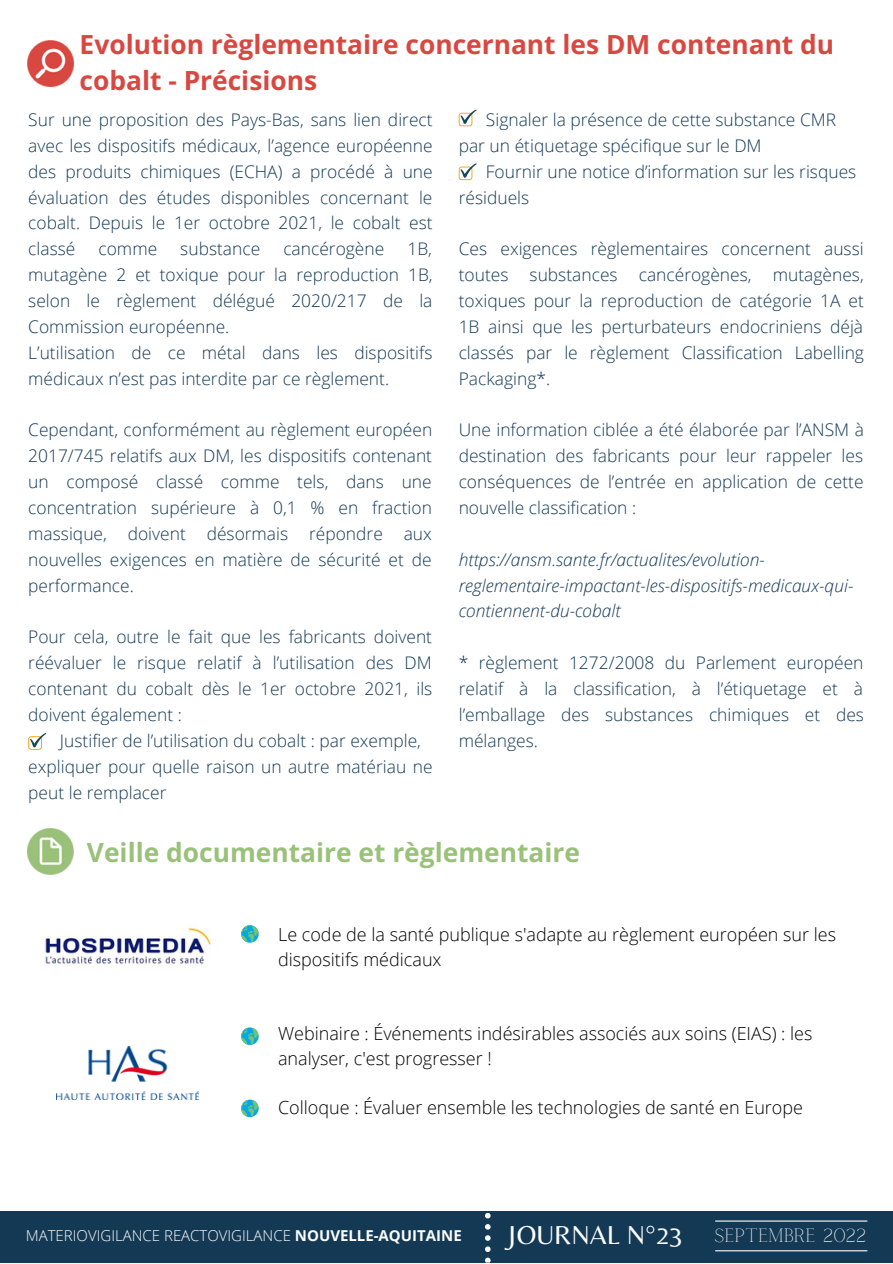
<style>
.page{position:relative;width:893px;height:1264px;background:#fff}
.page>*{position:absolute;margin:0;border:0;box-sizing:border-box;transform-origin:0 0}
.t1{font:27px "Belleza";color:#fbfcfb}
.t2{font:700 26.4px/36px "Open Sans";color:#d94741}
.t3{font:700 26.4px "Open Sans";color:#9ac17a}
.t4{font:19.05px "Calgary";letter-spacing:-.27em;color:#fbfcfb}
.t5{font:19.05px "Calgary";color:#fbfcfb}
.t6{font:300 18px/24.8px "Open Sans";color:#000}
.t7{font:300 17.4px/25.8px "Open Sans";color:#143955;text-align:justify}
.t8{font:italic 300 17.4px/25.8px "Open Sans";color:#143955}
.t9{font:300 15.75px "Open Sans";color:#fbfcfb}
.s1{font-size:15px}
.s2{font-weight:700}
.s3{font-weight:700;font-size:15px}
.s4{font-family:"Belleza";font-size:27px}
</style>
<div class="page">
<div style="left:0;top:1211px;width:892px;height:51px;background:#143955"></div>
<svg style="left:485px;top:1212px;width:6px;height:50px"></svg>
<hr style="left:715px;top:1220px;width:152px;height:1px;background:#fbfcfb">
<hr style="left:715px;top:1250px;width:152px;height:1px;background:#fbfcfb">
<img style="left:27px;top:41px;width:46px;height:46px">
<svg style="left:28px;top:733px;width:18px;height:16px"></svg>
<svg style="left:458px;top:109px;width:18px;height:17px"></svg>
<svg style="left:458px;top:163px;width:18px;height:17px"></svg>
<img style="left:27px;top:828px;width:46px;height:46px">
<img style="left:44px;top:927px;width:167px;height:39px">
<svg style="left:241px;top:925px;width:18px;height:17px"></svg>
<svg style="left:241px;top:1027px;width:18px;height:17px"></svg>
<svg style="left:241px;top:1099px;width:18px;height:18px"></svg>
<img style="left:57px;top:1046px;width:141px;height:53px">
<h2 class="t2" style="left:80px;top:26px;width:756px">Evolution règlementaire concernant les DM contenant du cobalt - Précisions</h2>
<p class="t7" style="left:458px;top:106px;width:379px;text-indent:27px">Signaler la présence de cette substance CMR par un étiquetage spécifique sur le DM</p>
<p class="t7" style="left:458px;top:158px;width:399px;text-indent:27px">Fournir une notice d’information sur les risques résiduels</p>
<p class="t7" style="left:458px;top:236px;width:407px">Ces exigences règlementaires concernent aussi toutes substances cancérogènes, mutagènes, toxiques pour la reproduction de catégorie 1A et 1B ainsi que les perturbateurs endocriniens déjà classés par le règlement Classification Labelling Packaging*.</p>
<p class="t7" style="left:458px;top:417px;width:406px">Une information ciblée a été élaborée par l’ANSM à destination des fabricants pour leur rappeler les conséquences de l’entrée en application de cette nouvelle classification :</p>
<p class="t8" style="left:458px;top:546px;width:396px">https://ansm.sante.fr/actualites/evolution&shy;reglementaire-impactant-les-dispositifs-medicaux-qui&shy;contiennent-du-cobalt</p>
<p class="t7" style="left:458px;top:649px;width:407px">* règlement 1272/2008 du Parlement européen relatif à la classification, à l’étiquetage et à l’emballage des substances chimiques et des mélanges.</p>
<p class="t7" style="left:28px;top:106px;width:406px">Sur une proposition des Pays-Bas, sans lien direct avec les dispositifs médicaux, l’agence européenne des produits chimiques (ECHA) a procédé à une évaluation des études disponibles concernant le cobalt. Depuis le 1er octobre 2021, le cobalt est classé</p>
<p class="t7" style="left:98px;top:236px;width:60px">comme</p>
<p class="t7" style="left:180px;top:236px;width:81px">substance</p>
<p class="t7" style="left:283px;top:236px;width:102px">cancérogène</p>
<p class="t7" style="left:28px;top:236px;width:406px;text-align:left;text-indent:379px">1B, mutagène 2 et toxique pour la reproduction 1B, selon le règlement délégué 2020/217 de la Commission européenne.<br>L’utilisation de ce métal dans les dispositifs médicaux n’est pas interdite par ce règlement.</p>
<p class="t7" style="left:28px;top:417px;width:405px">Cependant, conformément au règlement européen 2017/745 relatifs aux DM, les dispositifs contenant un composé classé comme tels, dans une concentration supérieure à 0,1 % en fraction massique, doivent désormais répondre aux nouvelles exigences en matière de sécurité et de performance.</p>
<p class="t7" style="left:28px;top:623px;width:405px">Pour cela, outre le fait que les fabricants doivent réévaluer le risque relatif à l’utilisation des DM contenant du cobalt dès le 1er octobre 2021, ils doivent également :</p>
<p class="t7" style="left:28px;top:727px;width:406px;text-align:left;text-indent:32px">Justifier de l’utilisation du cobalt : par exemple, expliquer pour quelle raison un autre matériau ne peut le remplacer</p>
<h2 class="t3" style="left:87px;top:833px;width:494px">Veille documentaire et règlementaire</h2>
<p class="t6" style="left:278px;top:921px;width:559px">Le code de la santé publique s'adapte au règlement européen sur les dispositifs médicaux</p>
<p class="t6" style="left:278px;top:1020px;width:535px">Webinaire : Événements indésirables associés aux soins (EIAS) : les analyser, c'est progresser !</p>
<p class="t6" style="left:278px;top:1095px;width:526px">Colloque : Évaluer ensemble les technologies de santé en Europe</p>
<p class="t9" style="left:9px;top:1224px;width:460px">M A<span class="s1">M</span>T <span class="s1">A</span>E <span class="s1">T</span>R<span class="s1">E</span>I O<span class="s1">R I</span>V<span class="s1">O</span>I G<span class="s1">V I</span>I<span class="s1">G</span>L A<span class="s1">I L</span>N<span class="s1">A</span> C<span class="s1">N</span> E<span class="s1">C E</span>R E<span class="s1">R</span> A<span class="s1">E A</span>C <span class="s1">C</span>T <span class="s1">T</span>O<span class="s1">O</span>V<span class="s1">V</span>I G<span class="s1">I G</span>I L<span class="s1">I L</span>A<span class="s1">A</span>N<span class="s1">N</span>C<span class="s1">C</span>E<span class="s1">E</span> <span class="s2">N</span><span class="s3">N</span><span class="s2">O</span><span class="s3">O</span><span class="s2">U</span><span class="s3">U</span> <span class="s2">V</span><span class="s3">V</span> <span class="s2">E L</span> <span class="s3">L E - A</span><span class="s2">A</span><span class="s3">Q</span><span class="s2">Q</span><span class="s3">U</span><span class="s2">U</span><span class="s3">I</span><span class="s2">I</span><span class="s3">T</span><span class="s2">T</span><span class="s3">A</span><span class="s2">A</span><span class="s3">I</span> <span class="s2">I</span><span class="s3">N</span><span class="s2">N</span><span class="s3">E</span><span class="s2">E</span></p>
<p class="t4" style="left:504px;top:1224px;width:363px"><span class="s4">JOURNAL N°223</span> SEFPETVERMIEBRRE20220222</p>
<p class="t9" style="left:12px;top:1224px;width:460px">MATERIOVIGILANCE REACTOVIGILANCE <span class="s2">NOUVELLE-AQUITAINE</span></p>
<h1 class="t1" style="left:508px;top:1219px;width:178px">JOURNAL N°22</h1>
<p class="t5" style="left:732px;top:1223px;width:115px">FEVRIER 202</p>
</div>
